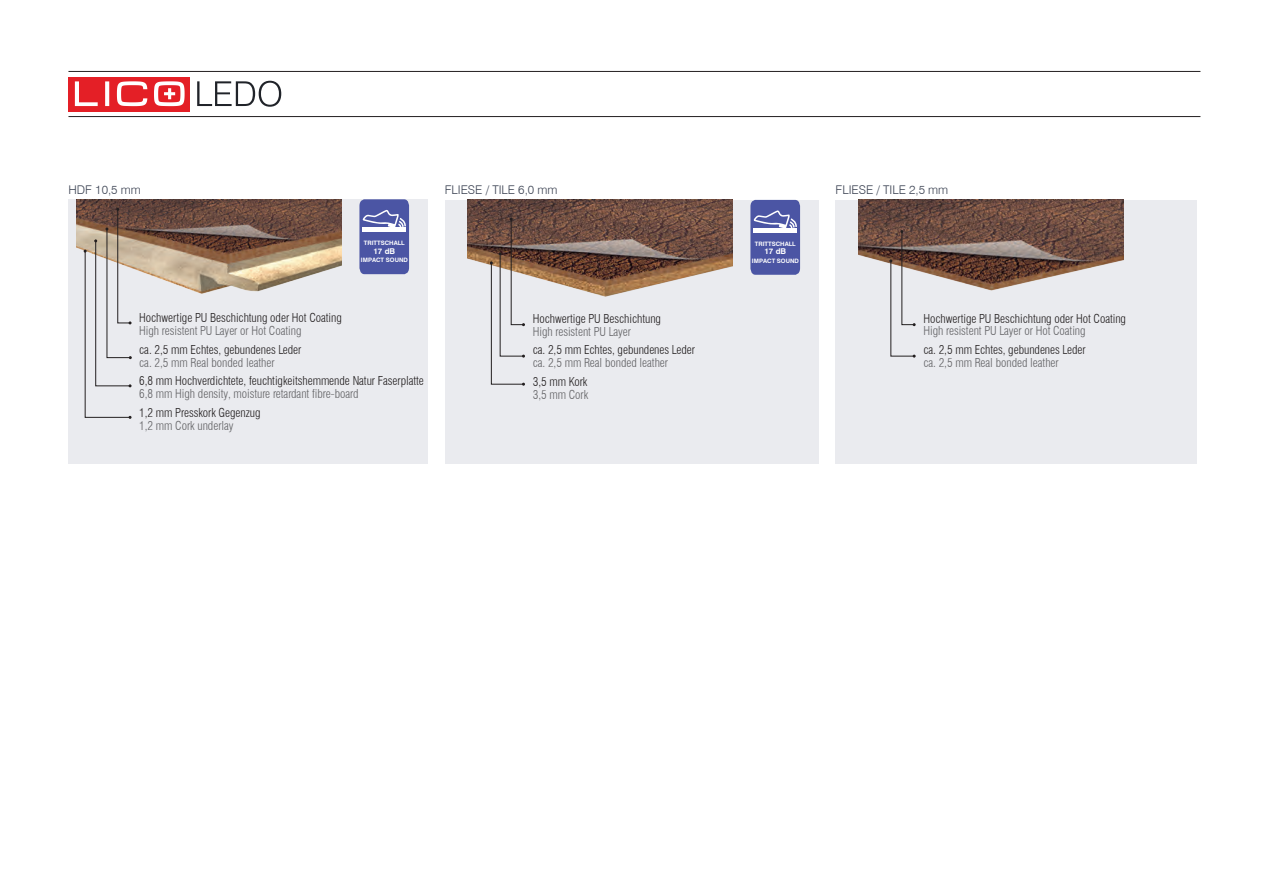
<style>
.page{position:relative;width:1263px;height:893px;background:#fff}
.page>*{position:absolute;margin:0;border:0;box-sizing:border-box;transform-origin:0 0}
.Text_Schnitte{font:300 condensed 12px "Swiss 721 BT";letter-spacing:-.005em;color:#231f20}
.Text_Schnitte_Eng{font:300 condensed 12px "Swiss 721 BT";letter-spacing:-.005em;color:#636366}
.schnitte_uberschrift{font:300 12px "Swiss 721 BT";color:#3a4151}
.t1{font:700 7.95px "Swiss 721 BT";color:#fff}
.t2{font:700 6px "Swiss 721 BT";color:#fff}
</style>
<div class="page">
<svg style="left:197px;top:81px;width:84px;height:26px"></svg>
<div style="left:445px;top:200px;width:374px;height:263px;background:#eaebef"></div>
<div style="left:836px;top:200px;width:361px;height:263px;background:#eaebef"></div>
<div style="left:68px;top:199px;width:360px;height:264px;background:#eaebef"></div>
<img style="left:77px;top:199px;width:264px;height:95px">
<svg style="left:84px;top:208px;width:48px;height:211px"></svg>
<img style="left:467px;top:200px;width:266px;height:97px">
<img style="left:858px;top:200px;width:265px;height:91px">
<svg style="left:490px;top:218px;width:35px;height:168px"></svg>
<svg style="left:889px;top:230px;width:27px;height:128px"></svg>
<svg style="left:359px;top:199px;width:50px;height:75px;background:#5760a9"></svg>
<div style="left:362px;top:227px;width:44px;height:5px;background:#fff"></div>
<svg style="left:750px;top:200px;width:50px;height:75px;background:#5962ab"></svg>
<hr style="left:753px;top:228px;width:44px;height:4px;background:#fff">
<div style="left:68px;top:77px;width:122px;height:34px;background:#e41f26"></div>
<svg style="left:75px;top:81px;width:110px;height:25px"></svg>
<hr style="left:68px;top:71px;width:1132px;height:1px;background:#231f20">
<hr style="left:68px;top:116px;width:1132px;height:1px;background:#231f20">
<p class="schnitte_uberschrift" style="left:68px;top:183px;width:74px">HDF 10,5 mm</p>
<p class="schnitte_uberschrift" style="left:445px;top:183px;width:114px">FLIESE / TILE 6,0 mm</p>
<p class="schnitte_uberschrift" style="left:836px;top:183px;width:114px">FLIESE / TILE 2,5 mm</p>
<p class="t2" style="left:364px;top:239px;width:42px">TRITTSCHALL</p>
<p class="t2" style="left:361px;top:256px;width:48px">IMPACT SOUND</p>
<p class="t1" style="left:373px;top:246px;width:23px">17 dB</p>
<p class="t2" style="left:755px;top:240px;width:42px">TRITTSCHALL</p>
<p class="t2" style="left:752px;top:257px;width:48px">IMPACT SOUND</p>
<p class="t1" style="left:764px;top:246px;width:23px">17 dB</p>
<p class="Text_Schnitte" style="left:139px;top:311px;width:204px">Hochwertige PU Beschichtung oder Hot Coating</p>
<p class="Text_Schnitte_Eng" style="left:139px;top:324px;width:164px">High resistent PU Layer or Hot Coating</p>
<p class="Text_Schnitte" style="left:139px;top:342px;width:164px">ca. 2,5 mm Echtes, gebundenes Leder</p>
<p class="Text_Schnitte_Eng" style="left:139px;top:355px;width:137px">ca. 2,5 mm Real bonded leather</p>
<p class="Text_Schnitte" style="left:139px;top:374px;width:286px">6,8 mm Hochverdichtete, feuchtigkeitshemmende Natur Faserplatte</p>
<p class="Text_Schnitte_Eng" style="left:139px;top:387px;width:221px">6,8 mm High density, moisture retardant fibre-board</p>
<p class="Text_Schnitte" style="left:139px;top:405px;width:123px">1,2 mm Presskork Gegenzug</p>
<p class="Text_Schnitte_Eng" style="left:139px;top:418px;width:96px">1,2 mm Cork underlay</p>
<p class="Text_Schnitte" style="left:533px;top:311px;width:130px">Hochwertige PU Beschichtung</p>
<p class="Text_Schnitte_Eng" style="left:533px;top:324px;width:100px">High resistent PU Layer</p>
<p class="Text_Schnitte" style="left:533px;top:343px;width:164px">ca. 2,5 mm Echtes, gebundenes Leder</p>
<p class="Text_Schnitte_Eng" style="left:533px;top:356px;width:137px">ca. 2,5 mm Real bonded leather</p>
<p class="Text_Schnitte" style="left:533px;top:374px;width:56px">3,5 mm Kork</p>
<p class="Text_Schnitte_Eng" style="left:533px;top:387px;width:57px">3,5 mm Cork</p>
<p class="Text_Schnitte" style="left:923px;top:311px;width:204px">Hochwertige PU Beschichtung oder Hot Coating</p>
<p class="Text_Schnitte_Eng" style="left:923px;top:324px;width:164px">High resistent PU Layer or Hot Coating</p>
<p class="Text_Schnitte" style="left:923px;top:343px;width:164px">ca. 2,5 mm Echtes, gebundenes Leder</p>
<p class="Text_Schnitte_Eng" style="left:923px;top:355px;width:137px">ca. 2,5 mm Real bonded leather</p>
</div>
